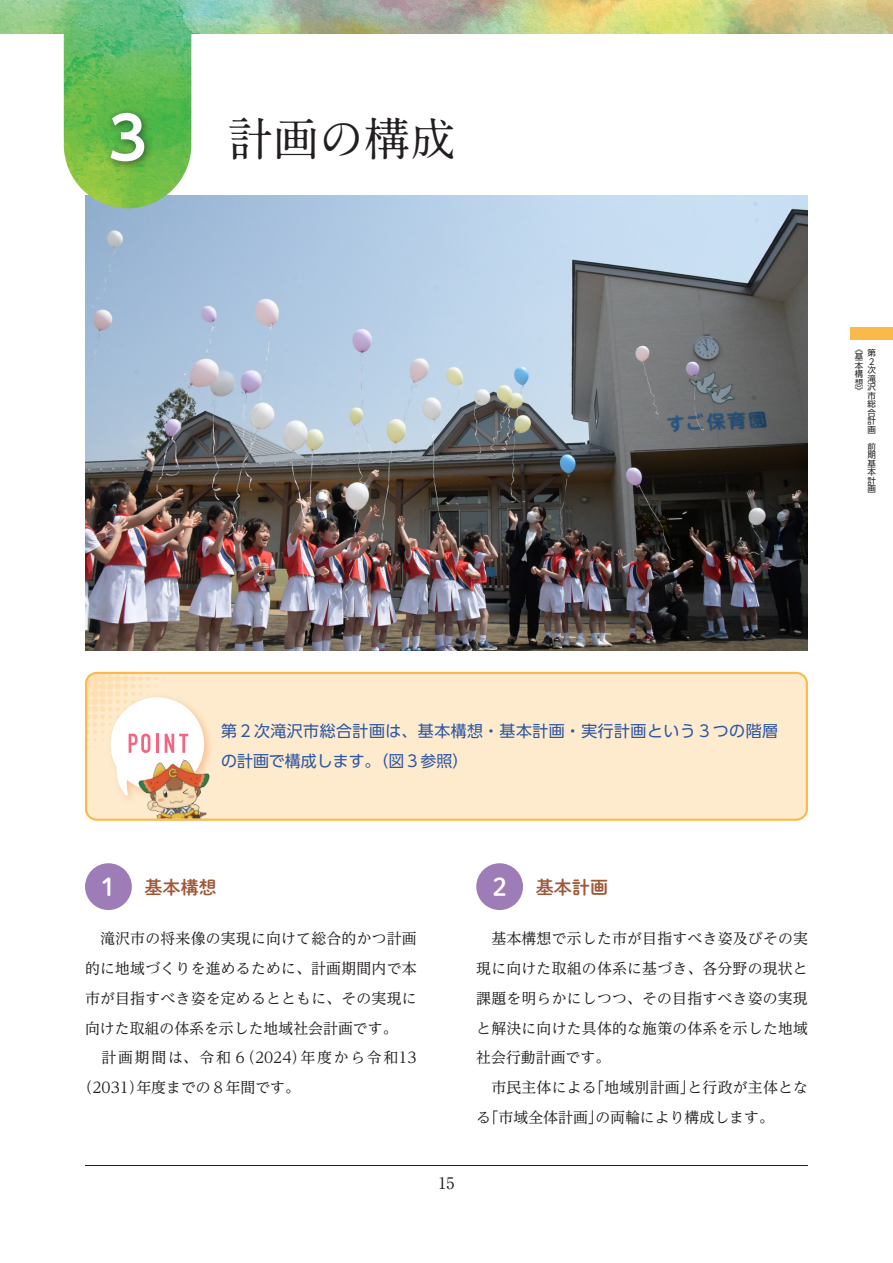
<style>
.page{position:relative;width:893px;height:1263px;background:#fff}
.page>*{position:absolute;margin:0;border:0;box-sizing:border-box;transform-origin:0 0}
.t1{font:700 58.5px "UD Shin Go Pr 6 De";color:#fff}
.t2{font:700 45.75px "A1 Mincho Std";color:#231f20}
.t3{font:24.45px "P Shuei M Go Std N B";color:#fff}
.t4{font:18px "P Shuei M Go Std N B";color:#9f593a}
.t5{font:15.9px/29.7px "UD Shin Go Pr 6 N";letter-spacing:.03em;color:#2d56a5}
.t6{font:15.9px "Ryumin Pr 6 N";color:#231f20}
.t7{font:14.85px/29.7px "UD Reimin Pr 6 N";letter-spacing:.015em;color:#231f20}
.t8{font:14.85px "UD Reimin Pr 6 N";letter-spacing:.115em;color:#231f20}
.t9{font:8.55px/8.6px "UD Shin Go Pr 6 N";color:#231f20;text-align:justify}
</style>
<div class="page">
<hr style="left:85px;top:1165px;width:723px;height:1px;background:#231f20">
<div style="left:850px;top:327px;width:43px;height:13px;background:#fcb94b"></div>
<img style="left:85px;top:208px;width:723px;height:443px">
<div style="left:85px;top:672px;width:723px;height:149px;background:#feebcd;border-radius:13px"></div>
<img style="left:88px;top:675px;width:76px;height:73px">
<div style="left:106px;top:693px;width:108px;height:112px;background:#f58345;opacity:.4"></div>
<svg style="left:111px;top:697px;width:93px;height:98px"></svg>
<img style="left:135px;top:757px;width:79px;height:61px">
<div style="left:85px;top:672px;width:723px;height:149px;border:2px solid #fcb94b;border-radius:11px"></div>
<div style="left:85px;top:863px;width:47px;height:47px;background:#9d7cb7;border-radius:50%"></div>
<div style="left:476px;top:863px;width:47px;height:47px;background:#9d7cb7;border-radius:50%"></div>
<img style="left:0;top:0;width:893px;height:208px">
<div style="left:105px;top:107px;width:50px;height:64px;background:#231f20;opacity:.6"></div>
<h1 class="t1" style="left:108px;top:91px;width:40px">3</h1>
<h2 class="t2" style="left:227px;top:101px;width:230px">計画の構成</h2>
<p class="t9" style="left:867px;top:348px;width:10px">第</p>
<p class="t9" style="left:855px;top:344px;width:10px">《</p>
<p class="t9" style="left:855px;top:353px;width:10px">基本構想</p>
<p class="t9" style="left:867px;top:357px;width:8px">２</p>
<p class="t9" style="left:867px;top:365px;width:10px">次滝沢市総合計画</p>
<p class="t9" style="left:867px;top:442px;width:10px">前期基本計画</p>
<p class="t9" style="left:855px;top:387px;width:10px">《</p>
<p class="t5" style="left:221px;top:716px;width:558px">第２次滝沢市総合計画は、基本構想・基本計画・実行計画という３つの階層の計画で構成します。（図３参照(</p>
<h3 class="t3" style="left:101px;top:869px;width:16px">1</h3>
<p class="t4" style="left:145px;top:873px;width:74px">基本構想</p>
<h3 class="t3" style="left:492px;top:869px;width:16px">2</h3>
<p class="t4" style="left:536px;top:873px;width:74px">基本計画</p>
<p class="t7" style="left:85px;top:923px;width:333px">　滝沢市の将来像の実現に向けて総合的かつ計画</p>
<p class="t7" style="left:85px;top:953px;width:333px">的に地域づくりを進めるために、計画期間内で本</p>
<p class="t7" style="left:85px;top:983px;width:333px">市が目指すべき姿を定めるとともに、その実現に</p>
<p class="t7" style="left:85px;top:1013px;width:314px">向けた取組の体系を示した地域社会計画です。</p>
<p class="t8" style="left:301px;top:1046px;width:118px">年度から令和13</p>
<p class="t7" style="left:136px;top:1042px;width:171px;text-indent:-51px">　計画期間は、令和 （６ 2024）年度までの８年間です。</p>
<p class="t7" style="left:78px;top:1072px;width:68px">（2031）</p>
<p class="t6" style="left:438px;top:1170px;width:17px">15</p>
<p class="t7" style="left:476px;top:923px;width:333px">　基本構想で示した市が目指すべき姿及びその実</p>
<p class="t7" style="left:476px;top:953px;width:333px">現に向けた取組の体系に基づき、各分野の現状と</p>
<p class="t7" style="left:476px;top:983px;width:333px">課題を明らかにしつつ、その目指すべき姿の実現</p>
<p class="t7" style="left:476px;top:1013px;width:333px">と解決に向けた具体的な施策の体系を示した地域</p>
<p class="t7" style="left:476px;top:1042px;width:135px">社会行動計画です。</p>
<p class="t7" style="left:687px;top:1072px;width:122px">と行政が主体とな</p>
<p class="t7" style="left:595px;top:1072px;width:180px;text-indent:-119px">　市民主体による<br>の両輪により構成します。</p>
<p class="t7" style="left:589px;top:1072px;width:107px">「地域別計画」</p>
<p class="t7" style="left:476px;top:1102px;width:128px">「る市域全体計画」</p>
</div>
